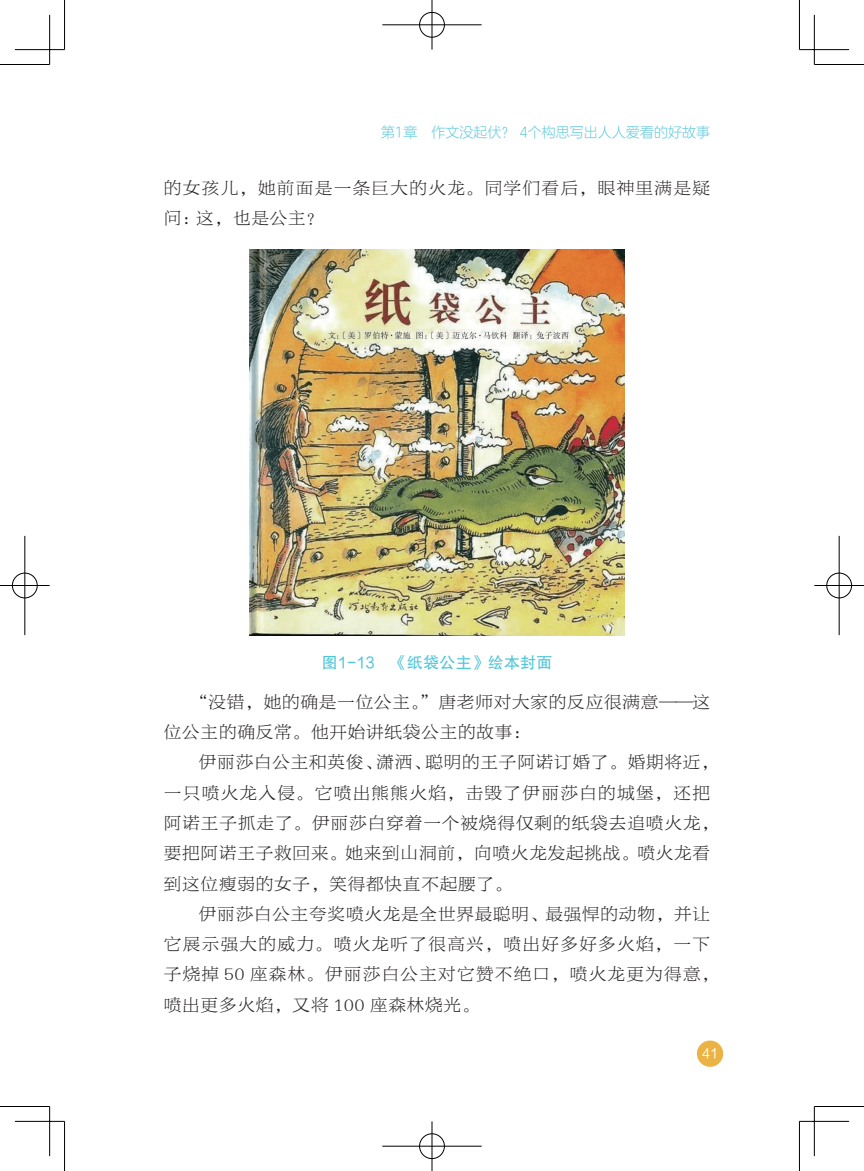
<style>
.page{position:relative;width:864px;height:1171px;background:#fff}
.page>*{position:absolute;margin:0;border:0;box-sizing:border-box;transform-origin:0 0}
.t1{font:17.5px/30.3px "FZBYKSK GBK1 0";letter-spacing:.05em;color:#231f20}
.t2{font:17.5px/30.3px "FZBYKSK GBK1 0";letter-spacing:.075em;color:#231f20}
.t3{font:17.5px/30.3px "FZBYKSK GBK1 0";letter-spacing:.08em;color:#231f20}
.t4{font:15.75px "FZHTK GBK1 0";letter-spacing:.025em;color:#51c6d8}
.t5{font:14px "FZLANTY XIANK GBK1 0";color:#65cadb}
.t6{font:13.12px "FZLTH3 K GBK1 0";color:#fff}
</style>
<div class="page">
<div style="left:696px;top:1040px;width:26px;height:27px;background:#ebb343;border-radius:50%"></div>
<img style="left:249px;top:249px;width:375px;height:386px">
<hr style="left:0;top:64px;width:50px;height:1px;background:#000">
<hr style="left:814px;top:64px;width:49px;height:1px;background:#000">
<hr style="left:0;top:1106px;width:50px;height:1px;background:#000">
<hr style="left:814px;top:1106px;width:49px;height:1px;background:#000">
<hr style="left:64px;top:0;width:1px;height:50px;background:#000">
<hr style="left:64px;top:1121px;width:1px;height:50px;background:#000">
<hr style="left:798px;top:0;width:1px;height:50px;background:#000">
<hr style="left:798px;top:1121px;width:1px;height:50px;background:#000">
<hr style="left:15px;top:49px;width:49px;height:1px;background:#000">
<hr style="left:799px;top:49px;width:49px;height:1px;background:#000">
<hr style="left:15px;top:1121px;width:49px;height:1px;background:#000">
<hr style="left:799px;top:1121px;width:49px;height:1px;background:#000">
<hr style="left:49px;top:15px;width:1px;height:49px;background:#000">
<hr style="left:49px;top:1106px;width:1px;height:50px;background:#000">
<hr style="left:813px;top:15px;width:1px;height:49px;background:#000">
<hr style="left:813px;top:1106px;width:1px;height:50px;background:#000">
<div style="left:418px;top:11px;width:27px;height:27px;border:2px solid #fff;border-radius:50%"></div>
<hr style="left:382px;top:24px;width:99px;height:2px;background:#fff">
<hr style="left:430px;top:0;width:3px;height:50px;background:#fff">
<div style="left:419px;top:12px;width:25px;height:25px;border:1px solid #000;border-radius:50%"></div>
<hr style="left:382px;top:25px;width:99px;height:1px;background:#000">
<hr style="left:431px;top:0;width:1px;height:50px;background:#000">
<div style="left:418px;top:1132px;width:27px;height:28px;border:2px solid #fff;border-radius:50%"></div>
<hr style="left:382px;top:1145px;width:99px;height:2px;background:#fff">
<hr style="left:430px;top:1121px;width:3px;height:50px;background:#fff">
<div style="left:419px;top:1133px;width:25px;height:26px;border:1px solid #000;border-radius:50%"></div>
<hr style="left:382px;top:1146px;width:99px;height:1px;background:#000">
<hr style="left:431px;top:1121px;width:1px;height:50px;background:#000">
<div style="left:11px;top:572px;width:27px;height:27px;border:2px solid #fff;border-radius:50%"></div>
<hr style="left:0;top:584px;width:50px;height:3px;background:#fff">
<hr style="left:24px;top:536px;width:2px;height:99px;background:#fff">
<div style="left:12px;top:573px;width:25px;height:25px;border:1px solid #000;border-radius:50%"></div>
<hr style="left:0;top:585px;width:50px;height:1px;background:#000">
<hr style="left:25px;top:536px;width:1px;height:99px;background:#000">
<div style="left:825px;top:572px;width:27px;height:27px;border:2px solid #fff;border-radius:50%"></div>
<hr style="left:814px;top:584px;width:49px;height:3px;background:#fff">
<hr style="left:837px;top:536px;width:3px;height:99px;background:#fff">
<div style="left:826px;top:573px;width:25px;height:25px;border:1px solid #000;border-radius:50%"></div>
<hr style="left:814px;top:585px;width:49px;height:1px;background:#000">
<hr style="left:838px;top:536px;width:1px;height:99px;background:#000">
<p class="t5" style="left:381px;top:124px;width:330px">第1章　作文没起伏？ 4个构思写出人人爱看的好故事</p>
<p class="t3" style="left:164px;top:173px;width:547px">的女孩儿，她前面是一条巨大的火龙。同学们看后，眼神里满是疑问：这，也是公主？</p>
<p class="t4" style="left:321px;top:653px;width:232px">图1-13　《纸袋公主》绘本封面</p>
<p class="t1" style="left:164px;top:687px;width:547px;text-indent:26px">“没错，她的确是一位公主。”唐老师对大家的反应很满意——这位公主的确反常。他开始讲纸袋公主的故事：</p>
<p class="t1" style="left:164px;top:747px;width:556px;text-indent:35px">伊丽莎白公主和英俊、潇洒、聪明的王子阿诺订婚了。婚期将近，一只喷火龙入侵。它喷出熊熊火焰，击毁了伊丽莎白的城堡，还把阿诺王子抓走了。伊丽莎白穿着一个被烧得仅剩的纸袋去追喷火龙，要把阿诺王子救回来。她来到山洞前，向喷火龙发起挑战。喷火龙看到这位瘦弱的女子，笑得都快直不起腰了。</p>
<p class="t2" style="left:164px;top:899px;width:556px;text-indent:35px">伊丽莎白公主夸奖喷火龙是全世界最聪明、最强悍的动物，并让它展示强大的威力。喷火龙听了很高兴，喷出好多好多火焰，一下子烧掉 50 座森林。伊丽莎白公主对它赞不绝口，喷火龙更为得意，喷出更多火焰，又将 100 座森林烧光。</p>
<p class="t6" style="left:701px;top:1046px;width:17px">41</p>
</div>
